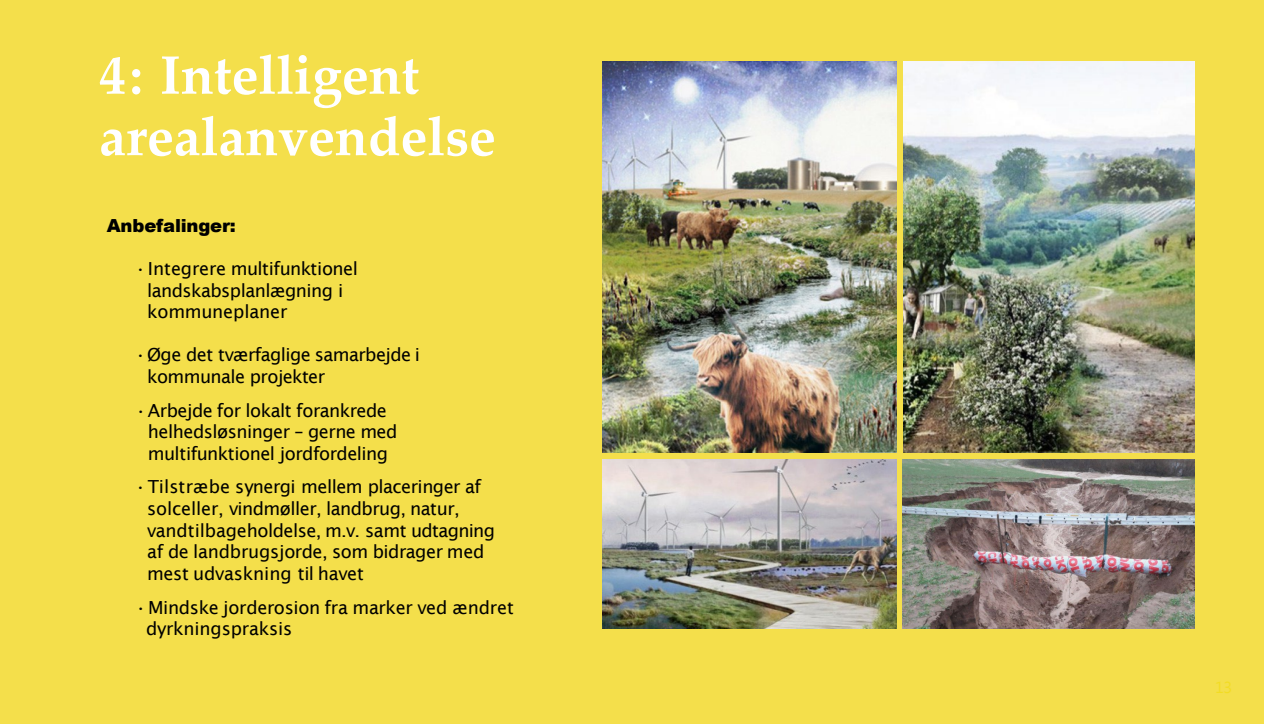
<style>
.page{position:relative;width:1264px;height:724px;background:#fff}
.page>*{position:absolute;margin:0;border:0;box-sizing:border-box;transform-origin:0 0}
.t1{font:700 54px/61.3px "Palatino Linotype";letter-spacing:-.005em;color:#fff}
.t2{font:18px/21.6px "Lucida Sans";letter-spacing:-.025em;color:#000}
.t3{font:900 18px "Arial";letter-spacing:-.005em;color:#000}
.t4{font:15px "Microsoft Jheng Hei";color:#f2dc23}
</style>
<div class="page">
<div style="left:0;top:0;width:1263px;height:723px;background:#f4df4b"></div>
<img style="left:602px;top:62px;width:294px;height:390px">
<img style="left:902px;top:459px;width:292px;height:169px">
<img style="left:903px;top:62px;width:291px;height:390px">
<img style="left:602px;top:459px;width:294px;height:169px">
<h2 class="t1" style="left:99px;top:43px;width:398px">4: Intelligent arealanvendelse</h2>
<p class="t3" style="left:107px;top:212px;width:131px">Anbefalinger:</p>
<p class="t2" style="left:147px;top:258px;width:212px;text-indent:-12px">•Integrere multifunktionel landskabsplanlægning i kommuneplaner</p>
<p class="t2" style="left:147px;top:343px;width:274px;text-indent:-12px">•Øge det tværfaglige samarbejde i kommunale projekter</p>
<p class="t2" style="left:148px;top:399px;width:251px;text-indent:-13px">•Arbejde for lokalt forankrede helhedsløsninger – gerne med multifunktionel jordfordeling</p>
<p class="t2" style="left:147px;top:475px;width:349px;text-indent:-12px">•Tilstræbe synergi mellem placeringer af solceller, vindmøller, landbrug, natur, vandtilbageholdelse, m.v. samt udtagning af de landbrugsjorde, som bidrager med mest udvaskning til havet</p>
<p class="t2" style="left:146px;top:595px;width:369px;text-indent:-11px">•Mindske jorderosion fra marker ved ændret dyrkningspraksis</p>
<p class="t4" style="left:1214px;top:677px;width:18px">13</p>
</div>
